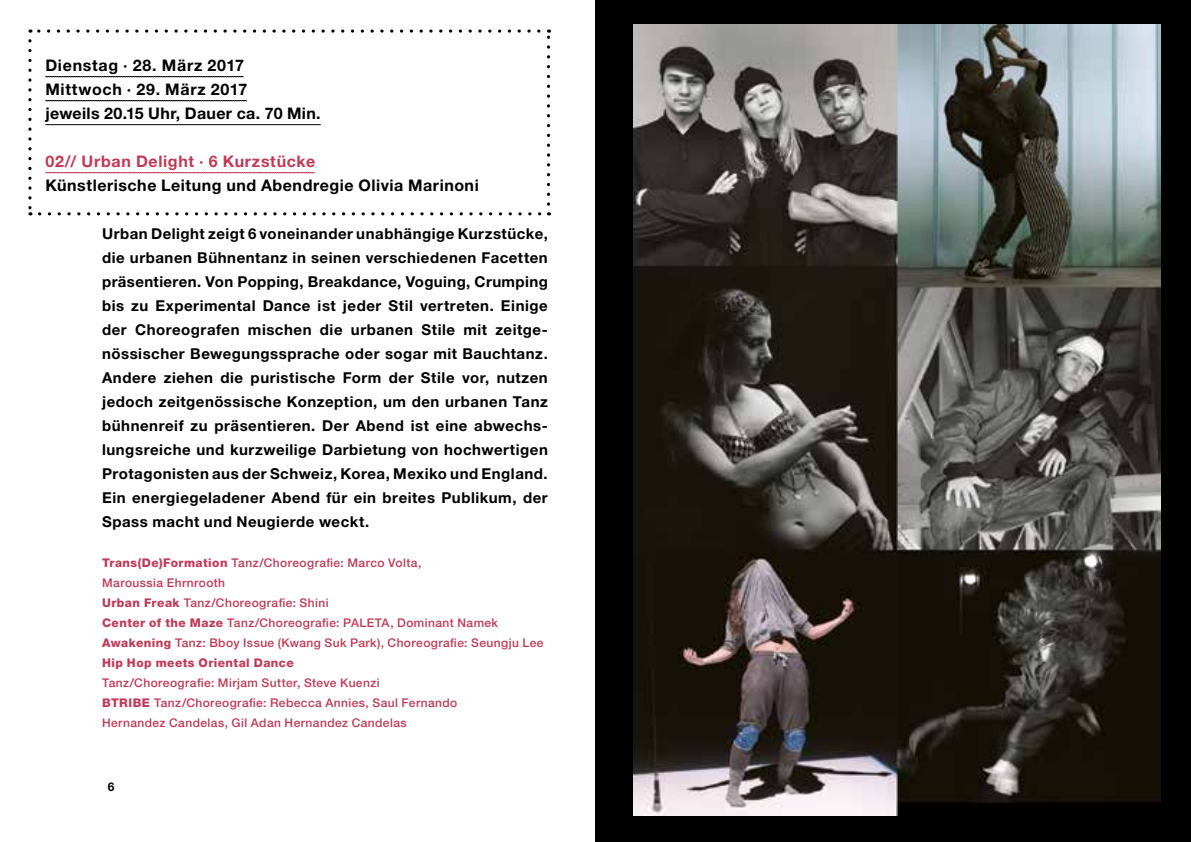
<style>
.page{position:relative;width:1191px;height:842px;background:#fff}
.page>*{position:absolute;margin:0;border:0;box-sizing:border-box;transform-origin:0 0}
.t1{font:700 16px/24px "Helvetica Neue";letter-spacing:.035em;color:#000}
.t2{font:700 16px "Helvetica Neue LT Std";letter-spacing:.035em;color:#000}
.t3{font:700 16px "Helvetica Neue";letter-spacing:.04em;color:#c13955}
.t4{font:700 15px/24px "Helvetica Neue LT Std";letter-spacing:.035em;color:#000;text-align:justify}
.t5{font:500 12px/20px "Helvetica Neue LT Std";letter-spacing:.035em;color:#c13955}
.t6{font:700 12px "Helvetica Neue";color:#000}
.s1{font-family:"Helvetica Neue LT Std"}
.s2{font-weight:800}
</style>
<div class="page">
<div style="left:595px;top:0;width:596px;height:842px;background:#000"></div>
<img style="left:633px;top:24px;width:527px;height:791px">
<svg style="left:45px;top:76px;width:199px;height:1px"></svg>
<svg style="left:45px;top:100px;width:202px;height:1px"></svg>
<hr style="left:45px;top:124px;width:276px;height:1px;background:#000">
<svg style="left:45px;top:172px;width:270px;height:1px"></svg>
<svg style="left:28px;top:41px;width:4px;height:174px"></svg>
<svg style="left:40px;top:212px;width:509px;height:3px"></svg>
<svg style="left:547px;top:29px;width:3px;height:175px"></svg>
<svg style="left:30px;top:29px;width:509px;height:4px"></svg>
<p class="t1" style="left:45px;top:53px;width:277px">Dienstag <span class="s1">·</span> 28. März 2017<br>Mittwoch <span class="s1">·</span> 29. März 2017<br>jeweils 20.15 Uhr, Dauer ca. 70 Min.</p>
<p class="t3" style="left:45px;top:151px;width:271px">02// Urban Delight <span class="s1">·</span> 6 Kurzstücke</p>
<p class="t2" style="left:45px;top:175px;width:435px">Künstlerische Leitung und Abendregie Olivia Marinoni</p>
<p class="t4" style="left:102px;top:221px;width:447px">Urban Delight zeigt 6 voneinander unabhängige Kurzstücke, die urbanen Bühnentanz in seinen verschiedenen Facetten präsentieren. Von Popping, Breakdance, Voguing, Crumping bis zu Experimental Dance ist jeder Stil vertreten. Einige der Choreografen mischen die urbanen Stile mit zeitge&shy;nössischer Bewegungssprache oder sogar mit Bauchtanz.<br>Andere ziehen die puristische Form der Stile vor, nutzen jedoch zeitgenössische Konzeption, um den urbanen Tanz bühnenreif zu präsentieren. Der Abend ist eine abwechs&shy;lungsreiche und kurzweilige Darbietung von hochwertigen Protagonisten aus der Schweiz, Korea, Mexiko und England.<br>Ein energiegeladener Abend für ein breites Publikum, der Spass macht und Neugierde weckt.</p>
<p class="t5" style="left:102px;top:552px;width:443px"><span class="s2">Trans(De)Formation</span> Tanz/Choreografie: Marco Volta,<br>Maroussia Ehrnrooth<br><span class="s2">Urban Freak</span> Tanz/Choreografie: Shini<br><span class="s2">Center of the Maze</span> Tanz/Choreografie: PALETA, Dominant Namek <span class="s2">Awakening</span> Tanz: Bboy Issue (Kwang Suk Park), Choreografie: Seungju Lee <span class="s2">Hip Hop meets Oriental Dance</span></p>
<p class="t5" style="left:102px;top:672px;width:357px">Tanz/Choreografie: Mirjam Sutter, Steve Kuenzi<br><span class="s2">BTRIBE</span> Tanz/Choreografie: Rebecca Annies, Saul Fernando<br>Hernandez Candelas, Gil Adan Hernandez Candelas</p>
<p class="t6" style="left:108px;top:779px;width:8px">6</p>
</div>
